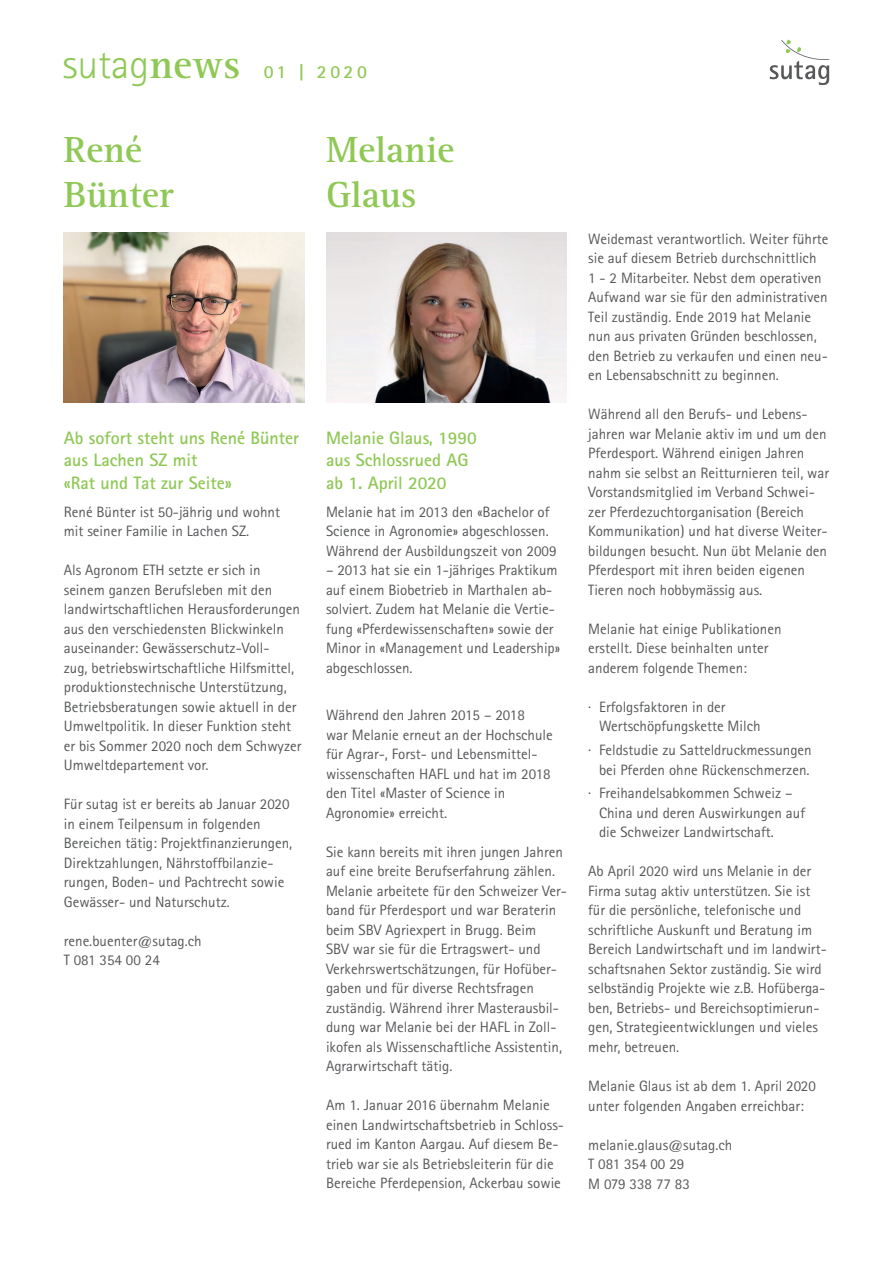
<style>
.page{position:relative;width:893px;height:1263px;background:#fff}
.page>*{position:absolute;margin:0;border:0;box-sizing:border-box;transform-origin:0 0}
.t1{font:300 41.25px "Rotis Sans Serif";color:#8fc855}
.t2{font:700 37.5px/45px "Rotis Serif";color:#8fc855}
.t3{font:700 18.3px "Rotis Sans Serif";letter-spacing:.19em;color:#8fc855}
.t4{font:700 18px/22.5px "Rotis Sans Serif";color:#8fc855}
.t5{font:15px/19.5px "Rotis Sans Serif";color:#57585a}
.s1{font-family:"Rotis Serif";font-weight:700}
</style>
<div class="page">
<svg style="left:770px;top:40px;width:59px;height:45px"></svg>
<img style="left:326px;top:232px;width:241px;height:171px">
<img style="left:64px;top:232px;width:241px;height:171px">
<h1 class="t1" style="left:62px;top:40px;width:179px">sutag<span class="s1">news</span></h1>
<p class="t3" style="left:264px;top:60px;width:105px">01 | 2020</p>
<h2 class="t2" style="left:64px;top:127px;width:111px">René<br>Bünter</h2>
<h2 class="t2" style="left:326px;top:127px;width:130px">Melanie<br>Glaus</h2>
<p class="t4" style="left:64px;top:426px;width:237px">Ab sofort steht uns René Bünter aus Lachen SZ mit<br>«Rat und Tat zur Seite»</p>
<p class="t5" style="left:64px;top:502px;width:218px">René Bünter ist 50-jährig und wohnt mit seiner Familie in Lachen SZ.</p>
<p class="t5" style="left:64px;top:560px;width:239px">Als Agronom ETH setzte er sich in seinem ganzen Berufsleben mit den landwirtschaftlichen Herausforderungen aus den verschiedensten Blickwinkeln auseinander: Gewässerschutz-Voll-<br>zug, betriebswirtschaftliche Hilfsmittel, produktionstechnische Unterstützung, Betriebsberatungen sowie aktuell in der Umweltpolitik. In dieser Funktion steht er bis Sommer 2020 noch dem Schwyzer Umweltdepartement vor.</p>
<p class="t5" style="left:64px;top:794px;width:230px">Für sutag ist er bereits ab Januar 2020 in einem Teilpensum in folgenden Bereichen tätig: Projektfinanzierungen, Direktzahlungen, Nährstoffbilanzie&shy;rungen, Boden- und Pachtrecht sowie Gewässer- und Naturschutz.</p>
<p class="t5" style="left:64px;top:931px;width:140px">rene.buenter@sutag.ch<br>T 081 354 00 24</p>
<p class="t4" style="left:326px;top:426px;width:152px">Melanie Glaus, 1990 aus Schlossrued AG ab 1. April 2020</p>
<p class="t5" style="left:326px;top:502px;width:232px">Melanie hat im 2013 den «Bachelor of<br>Science in Agronomie» abgeschlossen.<br>Während der Ausbildungszeit von 2009</p>
<p class="t5" style="left:326px;top:560px;width:236px">– 2013 hat sie ein 1-jähriges Praktikum auf einem Biobetrieb in Marthalen ab&shy;solviert. Zudem hat Melanie die Vertie&shy;fung «Pferdewissenschaften» sowie der Minor in «Management und Leadership» abgeschlossen.</p>
<p class="t5" style="left:326px;top:705px;width:228px">Während den Jahren 2015 – 2018<br>war Melanie erneut an der Hochschule für Agrar-, Forst- und Lebensmittel&shy;wissenschaften HAFL und hat im 2018 den Titel «Master of Science in<br>Agronomie» erreicht.</p>
<p class="t5" style="left:326px;top:842px;width:242px">Sie kann bereits mit ihren jungen Jahren auf eine breite Berufserfahrung zählen.<br>Melanie arbeitete für den Schweizer Ver&shy;band für Pferdesport und war Beraterin beim SBV Agriexpert in Brugg. Beim<br>SBV war sie für die Ertragswert- und Verkehrswertschätzungen, für Hofüber&shy;gaben und für diverse Rechtsfragen zuständig. Während ihrer Masterausbil&shy;dung war Melanie bei der HAFL in Zoll&shy;ikofen als Wissenschaftliche Assistentin, Agrarwirtschaft tätig.</p>
<p class="t5" style="left:326px;top:1095px;width:239px">Am 1. Januar 2016 übernahm Melanie einen Landwirtschaftsbetrieb in Schloss&shy;rued im Kanton Aargau. Auf diesem Be&shy;trieb war sie als Betriebsleiterin für die Bereiche Pferdepension, Ackerbau sowie</p>
<p class="t5" style="left:588px;top:229px;width:242px">Weidemast verantwortlich. Weiter führte sie auf diesem Betrieb durchschnittlich<br>1 - 2 Mitarbeiter. Nebst dem operativen Aufwand war sie für den administrativen Teil zuständig. Ende 2019 hat Melanie nun aus privaten Gründen beschlossen, den Betrieb zu verkaufen und einen neu&shy;en Lebensabschnitt zu beginnen.</p>
<p class="t5" style="left:588px;top:404px;width:242px">Während all den Berufs- und Lebens&shy;jahren war Melanie aktiv im und um den Pferdesport. Während einigen Jahren nahm sie selbst an Reitturnieren teil, war Vorstandsmitglied im Verband Schwei&shy;zer Pferdezuchtorganisation (Bereich Kommunikation) und hat diverse Weiter&shy;bildungen besucht. Nun übt Melanie den Pferdesport mit ihren beiden eigenen Tieren noch hobbymässig aus.</p>
<p class="t5" style="left:588px;top:619px;width:195px">Melanie hat einige Publikationen erstellt. Diese beinhalten unter anderem folgende Themen:</p>
<p class="t5" style="left:599px;top:697px;width:163px;text-indent:-11px">· Erfolgsfaktoren in der<br>Wertschöpfungskette Milch</p>
<p class="t5" style="left:588px;top:740px;width:225px;text-align:center">· Feldstudie zu Satteldruckmessungen bei Pferden ohne Rückenschmerzen.</p>
<p class="t5" style="left:599px;top:783px;width:208px;text-indent:-11px">· Freihandelsabkommen Schweiz –<br>China und deren Auswirkungen auf die Schweizer Landwirtschaft.</p>
<p class="t5" style="left:588px;top:861px;width:240px">Ab April 2020 wird uns Melanie in der Firma sutag aktiv unterstützen. Sie ist für die persönliche, telefonische und schriftliche Auskunft und Beratung im Bereich Landwirtschaft und im landwirt&shy;schaftsnahen Sektor zuständig. Sie wird selbständig Projekte wie z.B. Hofüberga&shy;ben, Betriebs- und Bereichsoptimierun&shy;gen, Strategieentwicklungen und vieles mehr, betreuen.</p>
<p class="t5" style="left:588px;top:1076px;width:229px">Melanie Glaus ist ab dem 1. April 2020 unter folgenden Angaben erreichbar:</p>
<p class="t5" style="left:588px;top:1134px;width:146px">melanie.glaus@sutag.ch<br>T 081 354 00 29<br>M 079 338 77 83</p>
</div>
